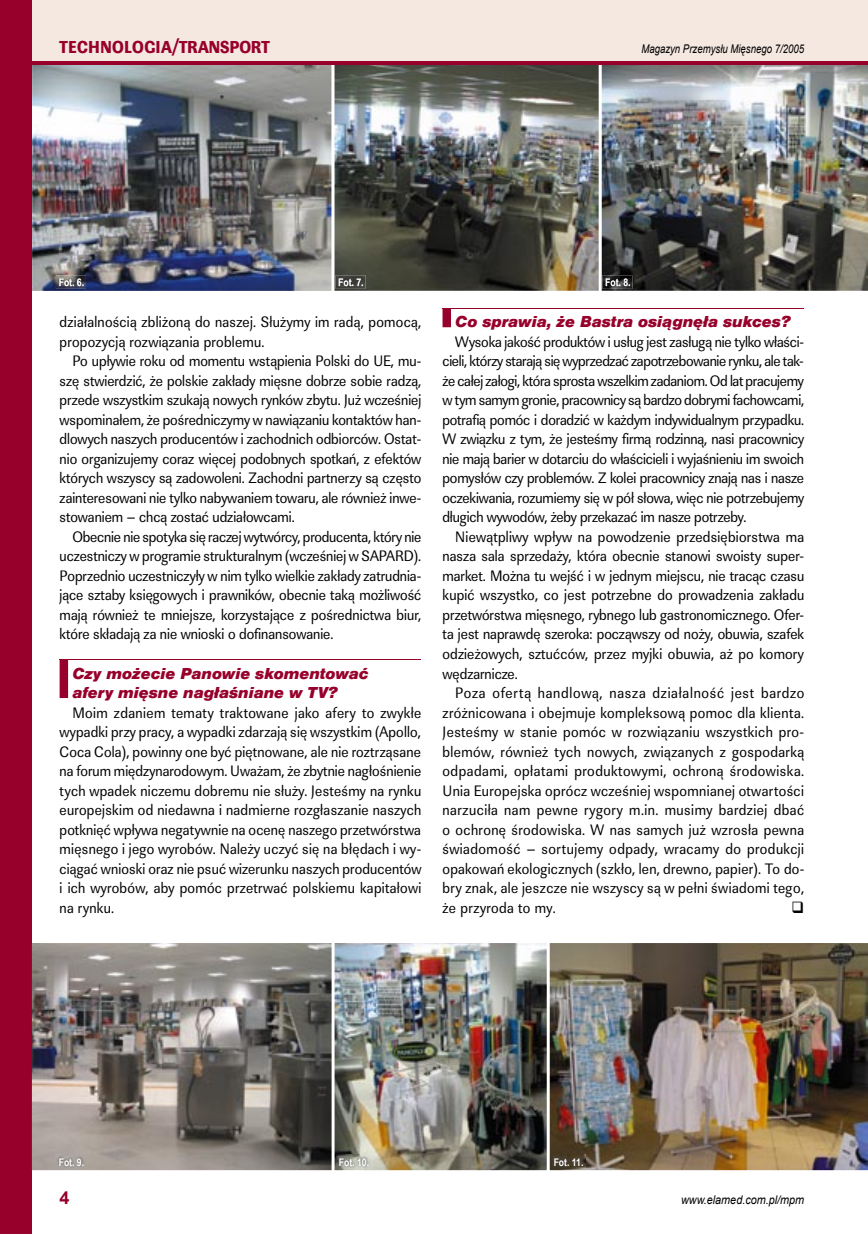
<style>
.page{position:relative;width:868px;height:1234px;background:#fff}
.page>*{position:absolute;margin:0;border:0;box-sizing:border-box;transform-origin:0 0}
.t1{font:18px "URW Linear TCE Ult Bol Wid";letter-spacing:.04em;color:#97002b;scale:.8 1}
.t2{font:700 18px "Arial";color:#97002b}
.t3{font:italic 900 16.5px/19.5px "Nimbus San TCE";color:#97002b}
.t4{font:15.75px/19.5px "URW Linear TCE";letter-spacing:.01em;color:#000;text-align:justify;scale:.9 1}
.t5{font:italic 12px "Arial";color:#000;scale:.8 1}
.t6{font:italic 12px "Arial";color:#000;scale:.9 1}
.t7{font:700 10.5px "Arial Narrow";color:#fff}
</style>
<div class="page">
<div style="left:0;top:0;width:867px;height:63px;background:#f5e8e1"></div>
<div style="left:0;top:0;width:32px;height:1233px;background:#97002b"></div>
<img style="left:601px;top:64px;width:266px;height:227px">
<img style="left:32px;top:943px;width:299px;height:226px">
<img style="left:334px;top:64px;width:264px;height:227px">
<img style="left:32px;top:64px;width:299px;height:227px">
<img style="left:334px;top:943px;width:212px;height:226px">
<img style="left:549px;top:943px;width:318px;height:226px">
<svg style="left:60px;top:659px;width:8px;height:38px"></svg>
<hr style="left:60px;top:658px;width:361px;height:1px;background:#97002b">
<svg style="left:442px;top:309px;width:9px;height:18px"></svg>
<hr style="left:442px;top:308px;width:362px;height:1px;background:#97002b">
<img style="left:56px;top:275px;width:30px;height:14px">
<img style="left:59px;top:278px;width:25px;height:8px">
<img style="left:335px;top:275px;width:30px;height:14px">
<img style="left:339px;top:278px;width:24px;height:8px">
<img style="left:602px;top:275px;width:30px;height:14px">
<img style="left:605px;top:278px;width:25px;height:8px">
<img style="left:56px;top:1154px;width:30px;height:13px">
<img style="left:336px;top:1154px;width:35px;height:13px">
<img style="left:551px;top:1154px;width:34px;height:13px">
<hr style="left:0;top:61px;width:867px;height:3px;background:#97002b">
<p class="t1" style="left:60px;top:35px;width:264px">TECHNOLOGIA/TRANSPORT</p>
<p class="t5" style="left:641px;top:41px;width:205px">Magazyn Przemysłu Mięsnego 7/2005</p>
<p class="t7" style="left:59px;top:274px;width:27px">Fot. 6.</p>
<p class="t7" style="left:338px;top:274px;width:27px">Fot. 7.</p>
<p class="t7" style="left:605px;top:274px;width:27px">Fot. 8.</p>
<p class="t4" style="left:60px;top:312px;width:403px">działalnością zbliżoną do naszej. Służymy im radą, pomocą, propozycją rozwiązania problemu.</p>
<p class="t4" style="left:60px;top:351px;width:403px;text-indent:13px">Po upływie roku od momentu wstąpienia Polski do UE, mu&shy;szę stwierdzić, że polskie zakłady mięsne dobrze sobie radzą, przede wszystkim szukają nowych rynków zbytu. Już wcześniej wspominałem, że pośredniczymy w nawiązaniu kontaktów han&shy;dlowych naszych producentów i zachodnich odbiorców. Ostat&shy;nio organizujemy coraz więcej podobnych spotkań, z efektów których wszyscy są zadowoleni. Zachodni partnerzy są często zainteresowani nie tylko nabywaniem towaru, ale również inwe&shy;stowaniem – chcą zostać udziałowcami.</p>
<p class="t4" style="left:60px;top:527px;width:403px;text-indent:13px">Obecnie nie spotyka się raczej wytwórcy, producenta, który nie uczestniczy w programie strukturalnym (wcześniej w SAPARD).<br>Poprzednio uczestniczyły w nim tylko wielkie zakłady zatrudnia&shy;jące sztaby księgowych i prawników, obecnie taką możliwość mają również te mniejsze, korzystające z pośrednictwa biur, które składają za nie wnioski o dofinansowanie.</p>
<p class="t3" style="left:72px;top:663px;width:298px">Czy możecie Panowie skomentować afery mięsne nagłaśniane w TV?</p>
<p class="t4" style="left:60px;top:702px;width:403px;text-indent:13px">Moim zdaniem tematy traktowane jako afery to zwykłe wypadki przy pracy, a wypadki zdarzają się wszystkim (Apollo, Coca Cola), powinny one być piętnowane, ale nie roztrząsane na forum międzynarodowym. Uważam, że zbytnie nagłośnienie tych wpadek niczemu dobremu nie służy. Jesteśmy na rynku europejskim od niedawna i nadmierne rozgłaszanie naszych potknięć wpływa negatywnie na ocenę naszego przetwórstwa mięsnego i jego wyrobów. Należy uczyć się na błędach i wy&shy;ciągać wnioski oraz nie psuć wizerunku naszych producentów i ich wyrobów, aby pomóc przetrwać polskiemu kapitałowi na rynku.</p>
<p class="t3" style="left:455px;top:312px;width:337px">Co sprawia, że Bastra osiągnęła sukces?</p>
<p class="t4" style="left:442px;top:332px;width:403px;text-indent:13px">Wysoka jakość produktów i usług jest zasługą nie tylko właści&shy;cieli, którzy starają się wyprzedzać zapotrzebowanie rynku, ale tak&shy;że całej załogi, która sprosta wszelkim zadaniom. Od lat pracujemy w tym samym gronie, pracownicy są bardzo dobrymi fachowcami, potrafią pomóc i doradzić w każdym indywidualnym przypadku.<br>W związku z tym, że jesteśmy firmą rodzinną, nasi pracownicy nie mają barier w dotarciu do właścicieli i wyjaśnieniu im swoich pomysłów czy problemów. Z kolei pracownicy znają nas i nasze oczekiwania, rozumiemy się w pół słowa, więc nie potrzebujemy długich wywodów, żeby przekazać im nasze potrzeby.</p>
<p class="t4" style="left:442px;top:527px;width:403px;text-indent:13px">Niewątpliwy wpływ na powodzenie przedsiębiorstwa ma nasza sala sprzedaży, która obecnie stanowi swoisty super&shy;market. Można tu wejść i w jednym miejscu, nie tracąc czasu kupić wszystko, co jest potrzebne do prowadzenia zakładu przetwórstwa mięsnego, rybnego lub gastronomicznego. Ofer&shy;ta jest naprawdę szeroka: począwszy od noży, obuwia, szafek odzieżowych, sztućców, przez myjki obuwia, aż po komory wędzarnicze.</p>
<p class="t4" style="left:442px;top:683px;width:403px;text-indent:13px">Poza ofertą handlową, nasza działalność jest bardzo zróżnicowana i obejmuje kompleksową pomoc dla klienta.<br>Jesteśmy w stanie pomóc w rozwiązaniu wszystkich pro&shy;blemów, również tych nowych, związanych z gospodarką odpadami, opłatami produktowymi, ochroną środowiska.<br>Unia Europejska oprócz wcześniej wspomnianej otwartości narzuciła nam pewne rygory m.in. musimy bardziej dbać o ochronę środowiska. W nas samych już wzrosła pewna świadomość – sortujemy odpady, wracamy do produkcji opakowań ekologicznych (szkło, len, drewno, papier). To do&shy;bry znak, ale jeszcze nie wszyscy są w pełni świadomi tego, że przyroda to my.</p>
<p class="t7" style="left:59px;top:1153px;width:27px">Fot. 9.</p>
<p class="t7" style="left:339px;top:1153px;width:32px">Fot. 10.</p>
<p class="t7" style="left:553px;top:1153px;width:31px">Fot. 11.</p>
<p class="t2" style="left:60px;top:1185px;width:12px">4</p>
<p class="t6" style="left:681px;top:1191px;width:138px">www.elamed.com.pl/mpm</p>
</div>
